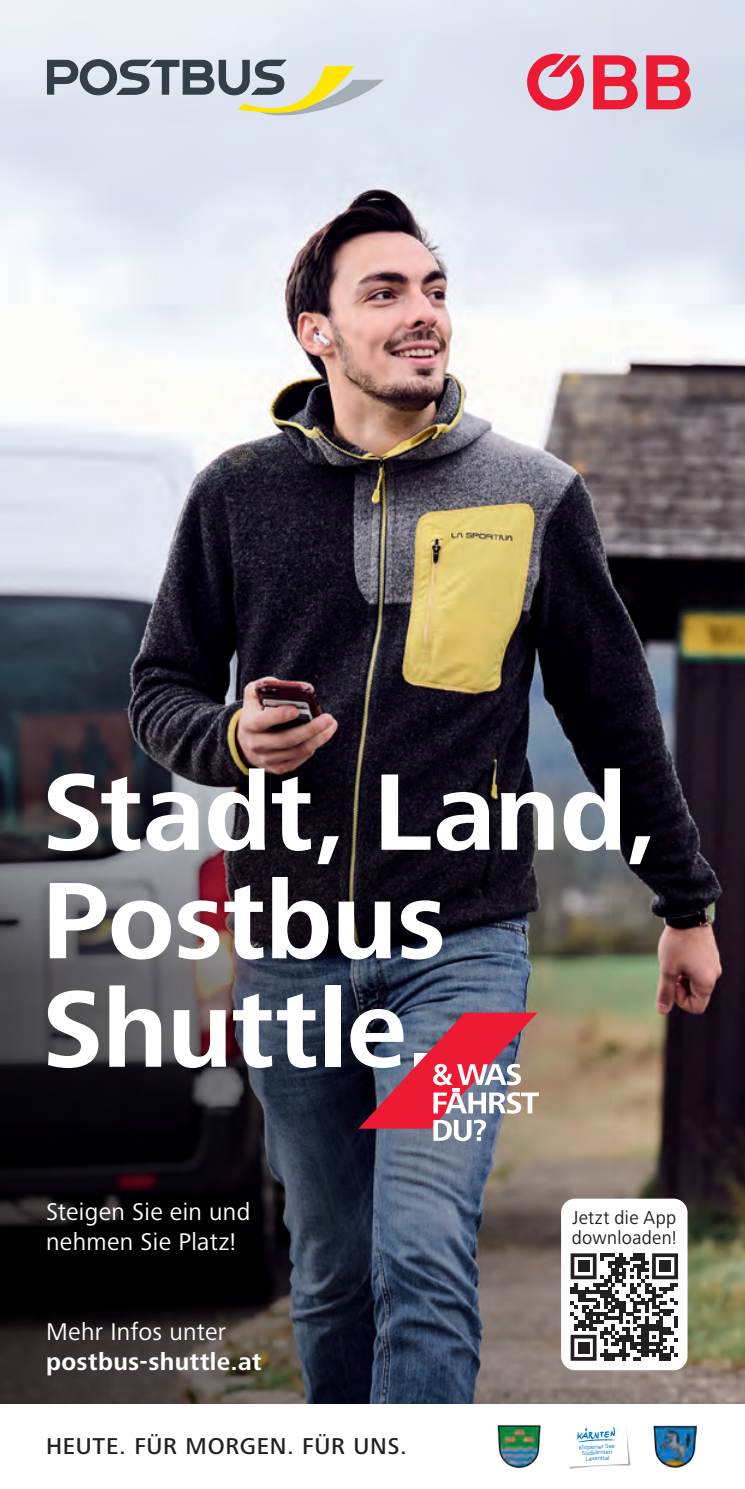
<style>
.page{position:relative;width:745px;height:1489px;background:#fff}
.page>*{position:absolute;margin:0;border:0;box-sizing:border-box;transform-origin:0 0}
.t1{font:700 112.75px/108.5px "Frutiger Next Pro";letter-spacing:-.005em;color:#fff}
.t2{font:25px/30px "Frutiger Next Pro";letter-spacing:.015em;color:#fff}
.t3{font:700 25px "Frutiger Next Pro";letter-spacing:.015em;color:#fff}
.t4{font:500 23.75px "Frutiger Next Pro";letter-spacing:.035em;color:#231f20}
.t5{font:19.25px/20.5px "Frutiger Next Pro";letter-spacing:.02em;color:#231f20;scale:.96 1}
.t6{font:5.5px/5.8px "Open Sans";color:#0078c0;text-align:center}
</style>
<div class="page">
<img style="left:0;top:0;width:744px;height:494px">
<img style="left:0;top:494px;width:744px;height:909px">
<svg style="left:47px;top:59px;width:337px;height:57px"></svg>
<svg style="left:358px;top:1012px;width:180px;height:129px"></svg>
<div style="left:560px;top:1198px;width:127px;height:171px;background:#fff;border-radius:14px"></div>
<svg style="left:570px;top:1253px;width:107px;height:107px"></svg>
<img style="left:497px;top:1424px;width:44px;height:44px">
<img style="left:569px;top:1435px;width:62px;height:34px">
<svg style="left:569px;top:1426px;width:58px;height:40px"></svg>
<img style="left:653px;top:1425px;width:43px;height:42px">
<svg style="left:645px;top:55px;width:45px;height:54px"></svg>
<svg style="left:592px;top:55px;width:45px;height:54px"></svg>
<svg style="left:526px;top:54px;width:57px;height:57px"></svg>
<h1 class="t1" style="left:41px;top:758px;width:618px">Stadt, Land,<br>Postbus<br>Shuttle.</h1>
<p class="t2" style="left:46px;top:1196px;width:206px">Steigen Sie ein und nehmen Sie Platz!</p>
<p class="t2" style="left:46px;top:1316px;width:181px">Mehr Infos unter</p>
<p class="t3" style="left:46px;top:1347px;width:217px">postbus-shuttle.at</p>
<p class="t4" style="left:46px;top:1432px;width:362px">HEUTE. FÜR MORGEN. FÜR UNS.</p>
<p class="t5" style="left:571px;top:1207px;width:111px">Jetzt die App downloaden!</p>
<p class="t6" style="left:578px;top:1444px;width:37px;rotate:-3deg">Klopeiner See<br>Südkärnten<br>Lavanttal</p>
</div>
